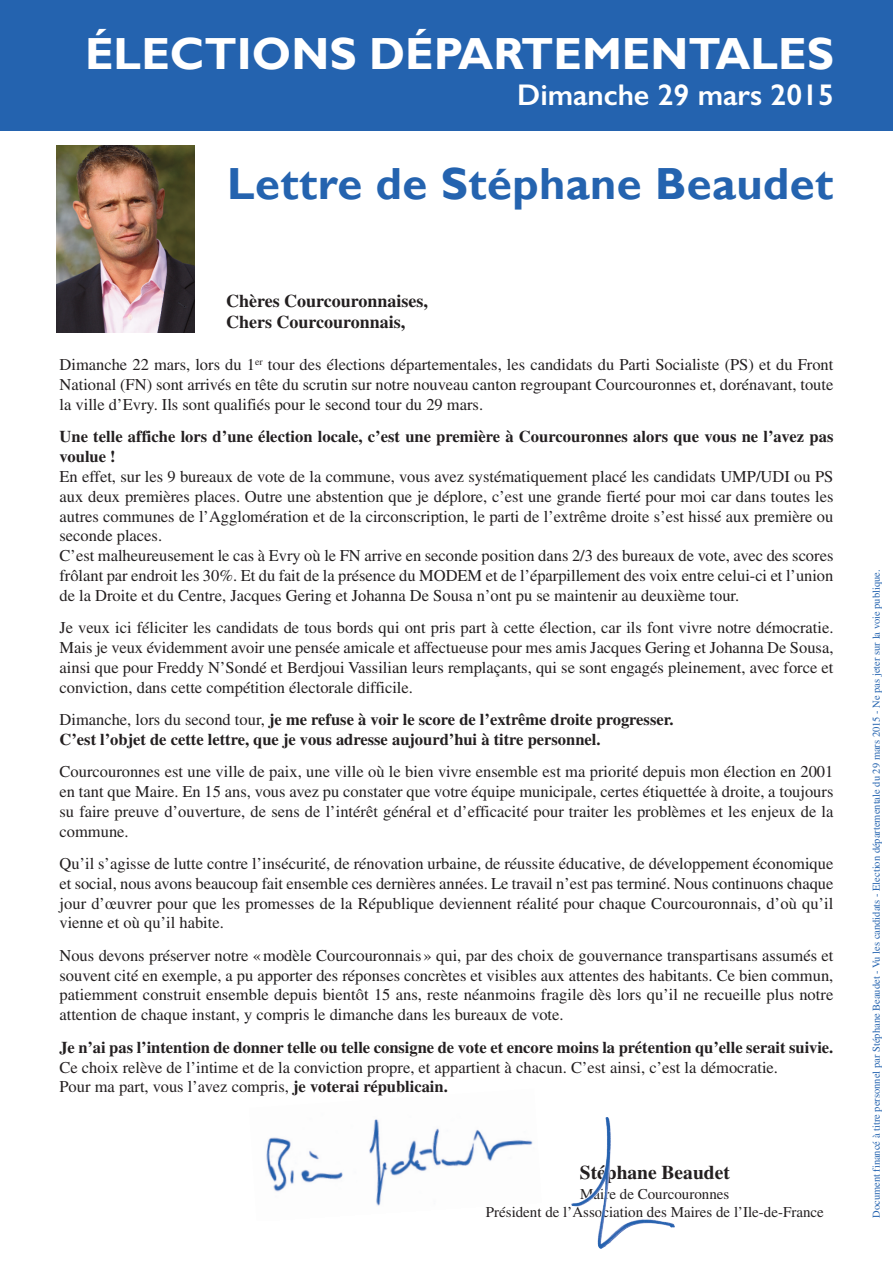
<style>
.page{position:relative;width:893px;height:1263px;background:#fff}
.page>*{position:absolute;margin:0;border:0;box-sizing:border-box;transform-origin:0 0}
.t1{font:700 45px "Gill Sans";color:#fff}
.t2{font:700 45px "Gill Sans";letter-spacing:.01em;color:#2463af}
.t3{font:600 30px "Gill Sans";color:#fff}
.t4{font:700 19.5px "Times";color:#231f20}
.t5{font:700 18px/21.6px "Times";color:#231f20}
.t6{font:16.5px/19.8px "Times";color:#231f20;text-align:justify}
.t7{font:700 16.5px/19.8px "Times";color:#231f20}
.t8{font:15px/18px "Times";color:#231f20;text-align:center}
.t9{font:10.5px "Times";color:#2463af}
.s1{font-weight:400}
.s2{font-weight:700}
</style>
<div class="page">
<img style="left:266px;top:1119px;width:267px;height:87px">
<div style="left:0;top:0;width:893px;height:130px;background:#2463af"></div>
<img style="left:571px;top:1117px;width:104px;height:132px">
<img style="left:56px;top:146px;width:138px;height:186px">
<h1 class="t1" style="left:85px;top:27px;width:750px">ÉLECTIONS DÉPARTEMENTALES</h1>
<h2 class="t3" style="left:517px;top:77px;width:318px">Dimanche 29 mars 2015</h2>
<h1 class="t2" style="left:227px;top:157px;width:608px">LETTRE DE STÉPHANE BEAUDET</h1>
<p class="t5" style="left:226px;top:292px;width:203px">Chères Courcouronnaises,<br>Chers Courcouronnais,</p>
<p class="t6" style="left:60px;top:357px;width:775px">Dimanche 22 mars, lors du 1<sup>er</sup> tour des élections départementales, les candidats du Parti Socialiste (PS) et du Front National (FN) sont arrivés en tête du scrutin sur notre nouveau canton regroupant Courcouronnes et, dorénavant, toute la ville d’Evry. Ils sont qualifiés pour le second tour du 29 mars.</p>
<p class="t7" style="left:60px;top:429px;width:775px">Une telle affiche lors d’une élection locale, c’est une première à Courcouronnes alors que vous ne l’avez pas voulue !</p>
<p class="t6" style="left:60px;top:468px;width:775px;text-align:left">En effet, sur les 9 bureaux de vote de la commune, vous avez systématiquement placé les candidats UMP/UDI ou PS aux deux premières places. Outre une abstention que je déplore, c’est une grande fierté pour moi car dans toutes les autres communes de l’Agglomération et de la circonscription, le parti de l’extrême droite s’est hissé aux première ou seconde places.<br>C’est malheureusement le cas à Evry où le FN arrive en seconde position dans 2/3 des bureaux de vote, avec des scores frôlant par endroit les 30%. Et du fait de la présence du MODEM et de l’éparpillement des voix entre celui-ci et l’union de la Droite et du Centre, Jacques Gering et Johanna De Sousa n’ont pu se maintenir au deuxième tour.</p>
<p class="t6" style="left:60px;top:619px;width:775px">Je veux ici féliciter les candidats de tous bords qui ont pris part à cette élection, car ils font vivre notre démocratie.<br>Mais je veux évidemment avoir une pensée amicale et affectueuse pour mes amis Jacques Gering et Johanna De Sousa, ainsi que pour Freddy N’Sondé et Berdjoui Vassilian leurs remplaçants, qui se sont engagés pleinement, avec force et conviction, dans cette compétition électorale difficile.</p>
<p class="t7" style="left:60px;top:711px;width:615px"><span class="s1">Dimanche, lors du second tour,</span> je me refuse à voir le score de l’extrême droite progresser.<br>C’est l’objet de cette lettre, que je vous adresse aujourd’hui à titre personnel.</p>
<p class="t6" style="left:60px;top:763px;width:775px">Courcouronnes est une ville de paix, une ville où le bien vivre ensemble est ma priorité depuis mon élection en 2001 en tant que Maire. En 15 ans, vous avez pu constater que votre équipe municipale, certes étiquettée à droite, a toujours su faire preuve d’ouverture, de sens de l’intérêt général et d’efficacité pour traiter les problèmes et les enjeux de la commune.</p>
<p class="t6" style="left:59px;top:855px;width:775px">Qu’il s’agisse de lutte contre l’insécurité, de rénovation urbaine, de réussite éducative, de développement économique et social, nous avons beaucoup fait ensemble ces dernières années. Le travail n’est pas terminé. Nous continuons chaque jour d’œuvrer pour que les promesses de la République deviennent réalité pour chaque Courcouronnais, d’où qu’il vienne et où qu’il habite.</p>
<p class="t6" style="left:59px;top:947px;width:775px">Nous devons préserver notre «modèle Courcouronnais » qui, par des choix de gouvernance transpartisans assumés et souvent cité en exemple, a pu apporter des réponses concrètes et visibles aux attentes des habitants. Ce bien commun, patiemment construit ensemble depuis bientôt 15 ans, reste néanmoins fragile dès lors qu’il ne recueille plus notre attention de chaque instant, y compris le dimanche dans les bureaux de vote.</p>
<p class="t7" style="left:59px;top:1039px;width:775px">Je n’ai pas l’intention de donner telle ou telle consigne de vote et encore moins la prétention qu’elle serait suivie.</p>
<p class="t6" style="left:59px;top:1059px;width:720px">Ce choix relève de l’intime et de la conviction propre, et appartient à chacun. C’est ainsi, c’est la démocratie.<br>Pour ma part, vous l’avez compris, <span class="s2">je voterai républicain.</span></p>
<p class="t4" style="left:580px;top:1166px;width:151px">Stéphane Beaudet</p>
<p class="t8" style="left:486px;top:1187px;width:339px">Maire de Courcouronnes<br>Président de l’Association des Maires de l’Ile-de-France</p>
<p class="t9" style="left:873px;top:1218px;width:650px;rotate:-90deg">Document financé à titre personnel par Stéphane Beaudet - Vu les candidats - Election départementale du 29 mars 2015 - Ne pas jeter sur la voie publique.</p>
</div>
